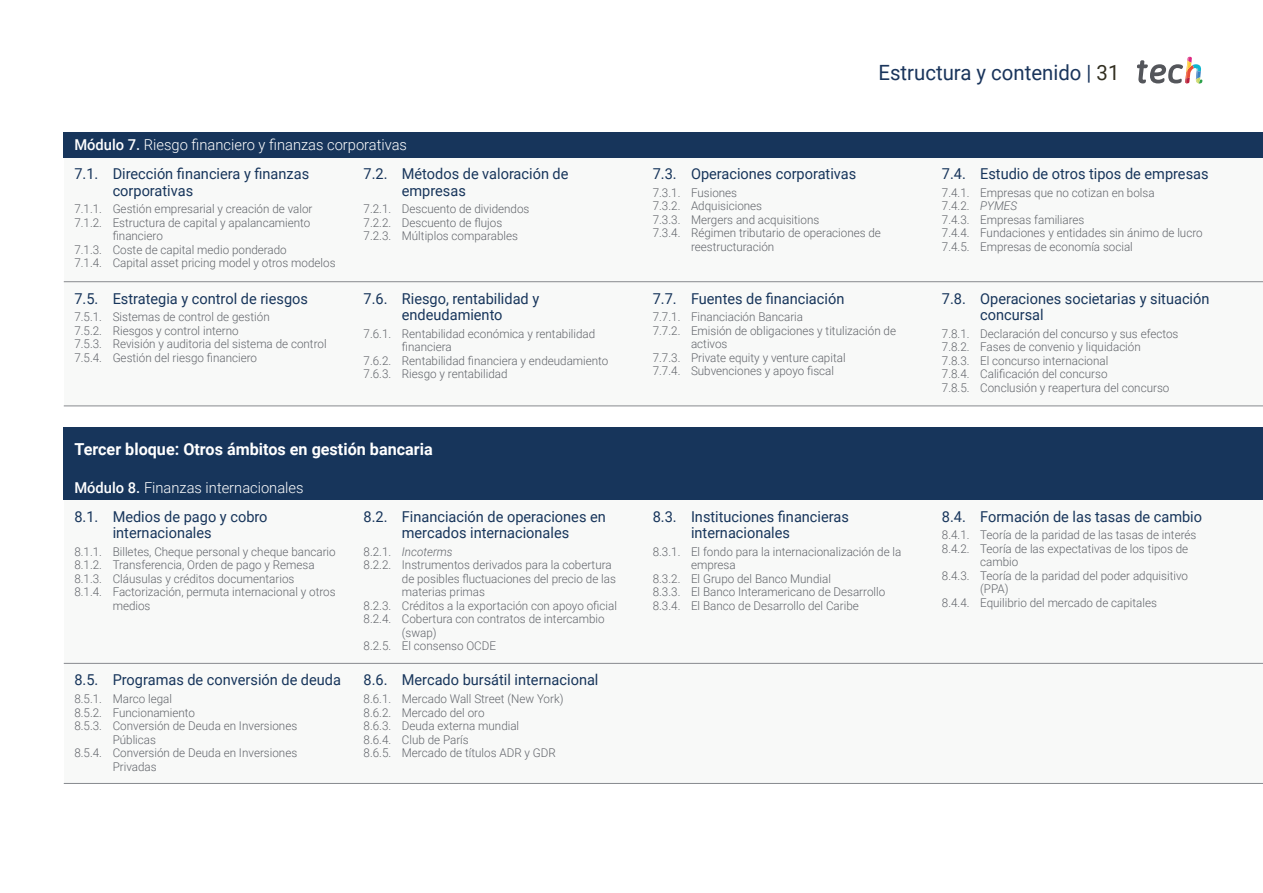
<style>
.page{position:relative;width:1263px;height:893px;background:#fff}
.page>*{position:absolute;margin:0;border:0;box-sizing:border-box;transform-origin:0 0}
.t1{font:21px "Roboto";color:#1a355c}
.t2{font:700 16.5px "Roboto";color:#fff}
.t3{font:15px/16.5px "Roboto";color:#17355b}
.t4{font:300 15px "Roboto";color:#fff}
.t5{font:300 12px/13.5px "Roboto";color:#61646a}
.t6{font:italic 300 12px "Roboto";color:#61646a}
.s1{font-weight:500}
.s2{font-style:normal}
.s3{color:#312e20}
.s4{font-style:italic}
</style>
<div class="page">
<div style="left:64px;top:157px;width:1199px;height:249px;background:#f8f9f8"></div>
<hr style="left:64px;top:406px;width:1199px;height:1px;background:#878a8e">
<div style="left:64px;top:132px;width:1199px;height:25px;background:#17355b"></div>
<div style="left:64px;top:500px;width:1199px;height:284px;background:#f8f9f8"></div>
<hr style="left:64px;top:783px;width:1199px;height:1px;background:#878a8e">
<div style="left:64px;top:474px;width:1199px;height:26px;background:#17355b"></div>
<hr style="left:64px;top:281px;width:1199px;height:1px;background:#878a8e">
<hr style="left:64px;top:663px;width:1199px;height:1px;background:#878a8e">
<div style="left:64px;top:427px;width:1199px;height:47px;background:#17355b"></div>
<svg style="left:1137px;top:57px;width:65px;height:27px"></svg>
<p class="t4" style="left:74px;top:134px;width:334px"><span class="s1">Módulo 7.</span> Riesgo financiero y finanzas corporativas</p>
<p class="t3" style="left:113px;top:165px;width:198px;text-indent:-38px">7.1. Dirección financiera y finanzas corporativas</p>
<p class="t5" style="left:74px;top:202px;width:240px">7.1.1. Gestión empresarial y creación de valor</p>
<p class="t5" style="left:74px;top:215px;width:237px">7.1.2. Estructura de capital y apalancamiento</p>
<p class="t5" style="left:113px;top:229px;width:52px">financiero</p>
<p class="t5" style="left:74px;top:242px;width:214px">7.1.3. Coste de capital medio ponderado</p>
<p class="t5" style="left:74px;top:256px;width:263px">7.1.4. Capital asset pricing model y otros modelos</p>
<p class="t3" style="left:74px;top:289px;width:235px">7.5. Estrategia y control de riesgos</p>
<p class="t5" style="left:74px;top:310px;width:254px">7.5.1. Sistemas de control de gestión<br>7.5.2. Riesgos y control interno<br>7.5.3. Revisión y auditoria del sistema de control 7.5.4. Gestión del riesgo financiero</p>
<p class="t3" style="left:402px;top:165px;width:168px;text-indent:-38px">7.2. Métodos de valoración de empresas</p>
<p class="t5" style="left:364px;top:202px;width:167px">7.2.1. Descuento de dividendos<br>7.2.2. Descuento de flujos<br>7.2.3. Múltiplos comparables</p>
<p class="t3" style="left:364px;top:289px;width:177px;text-align:center">7.6. Riesgo, rentabilidad y endeudamiento</p>
<p class="t5" style="left:364px;top:326px;width:233px">7.6.1. Rentabilidad económica y rentabilidad</p>
<p class="t5" style="left:402px;top:340px;width:51px">financiera</p>
<p class="t5" style="left:364px;top:353px;width:246px">7.6.2. Rentabilidad financiera y endeudamiento</p>
<p class="t5" style="left:364px;top:367px;width:145px">7.6.3. Riesgo y rentabilidad</p>
<h2 class="t2" style="left:74px;top:438px;width:360px">Tercer bloque: Otros ámbitos en gestión bancaria</h2>
<p class="t4" style="left:74px;top:477px;width:231px"><span class="s1">Módulo 8.</span> Finanzas internacionales</p>
<p class="t3" style="left:113px;top:507px;width:156px;text-indent:-38px">8.1. Medios de pago y cobro internacionales</p>
<p class="t5" style="left:74px;top:544px;width:263px">8.1.1. Billetes, Cheque personal y cheque bancario</p>
<p class="t5" style="left:74px;top:558px;width:242px">8.1.2. Transferencia, Orden de pago y Remesa</p>
<p class="t5" style="left:74px;top:571px;width:222px">8.1.3. Cláusulas y créditos documentarios</p>
<p class="t5" style="left:74px;top:585px;width:263px">8.1.4. Factorización, permuta internacional y otros</p>
<p class="t5" style="left:113px;top:598px;width:39px">medios</p>
<p class="t3" style="left:74px;top:671px;width:268px">8.5. Programas de conversión de deuda</p>
<p class="t5" style="left:74px;top:691px;width:99px">8.5.1. Marco legal</p>
<p class="t5" style="left:74px;top:705px;width:122px">8.5.2. Funcionamiento</p>
<p class="t5" style="left:74px;top:718px;width:224px">8.5.3. Conversión de Deuda en Inversiones</p>
<p class="t5" style="left:113px;top:732px;width:45px">Públicas</p>
<p class="t5" style="left:74px;top:745px;width:224px">8.5.4. Conversión de Deuda en Inversiones</p>
<p class="t5" style="left:113px;top:759px;width:46px">Privadas</p>
<p class="t3" style="left:364px;top:507px;width:244px;text-align:center">8.2. Financiación de operaciones en mercados internacionales</p>
<p class="t6" style="left:364px;top:543px;width:91px"><span class="s2">8.2.1.</span> Incoterms</p>
<p class="t5" style="left:364px;top:558px;width:250px">8.2.2. Instrumentos derivados para la cobertura</p>
<p class="t5" style="left:402px;top:571px;width:216px">de posibles fluctuaciones del precio de las</p>
<p class="t5" style="left:402px;top:585px;width:85px">materias primas</p>
<p class="t5" style="left:364px;top:598px;width:255px">8.2.3. Créditos a la exportación con apoyo oficial</p>
<p class="t5" style="left:364px;top:612px;width:243px">8.2.4. Cobertura con contratos de intercambio</p>
<p class="t5" style="left:402px;top:625px;width:36px">(swap)</p>
<p class="t5" style="left:364px;top:639px;width:134px">8.2.5. El consenso OCDE</p>
<p class="t3" style="left:364px;top:671px;width:236px">8.6. Mercado bursátil internacional</p>
<p class="t5" style="left:364px;top:691px;width:201px">8.6.1. Mercado Wall Street (New York)<br>8.6.2. Mercado del oro<br>8.6.3. Deuda externa mundial<br>8.6.4. Club de París<br>8.6.5. Mercado de títulos ADR y GDR</p>
<h1 class="t1" style="left:878px;top:57px;width:242px">Estructura y contenido | <span class="s3">31</span></h1>
<p class="t3" style="left:653px;top:165px;width:205px">7.3. Operaciones corporativas</p>
<p class="t5" style="left:653px;top:185px;width:86px">7.3.1. Fusiones</p>
<p class="t5" style="left:653px;top:199px;width:111px">7.3.2. Adquisiciones</p>
<p class="t5" style="left:653px;top:212px;width:168px">7.3.3. Mergers and acquisitions</p>
<p class="t5" style="left:653px;top:226px;width:230px">7.3.4. Régimen tributario de operaciones de</p>
<p class="t5" style="left:691px;top:239px;width:85px">reestructuración</p>
<p class="t3" style="left:653px;top:289px;width:193px">7.7. Fuentes de financiación</p>
<p class="t5" style="left:653px;top:310px;width:152px">7.7.1. Financiación Bancaria</p>
<p class="t5" style="left:653px;top:323px;width:245px">7.7.2. Emisión de obligaciones y titulización de</p>
<p class="t5" style="left:691px;top:337px;width:38px">activos</p>
<p class="t5" style="left:653px;top:350px;width:194px">7.7.3. Private equity y venture capital</p>
<p class="t5" style="left:653px;top:364px;width:183px">7.7.4. Subvenciones y apoyo fiscal</p>
<p class="t3" style="left:942px;top:165px;width:268px">7.4. Estudio de otros tipos de empresas</p>
<p class="t5" style="left:942px;top:185px;width:262px">7.4.1. Empresas que no cotizan en bolsa<br>7.4.2. <span class="s4">PYMES<br></span>7.4.3. Empresas familiares<br>7.4.4. Fundaciones y entidades sin ánimo de lucro 7.4.5. Empresas de economía social</p>
<p class="t3" style="left:980px;top:289px;width:231px;text-indent:-38px">7.8. Operaciones societarias y situación concursal</p>
<p class="t5" style="left:942px;top:326px;width:238px">7.8.1. Declaración del concurso y sus efectos 7.8.2. Fases de convenio y liquidación<br>7.8.3. El concurso internacional<br>7.8.4. Calificación del concurso<br>7.8.5. Conclusión y reapertura del concurso</p>
<p class="t3" style="left:691px;top:507px;width:159px;text-indent:-38px">8.3. Instituciones financieras internacionales</p>
<p class="t5" style="left:653px;top:544px;width:250px">8.3.1. El fondo para la internacionalización de la</p>
<p class="t5" style="left:691px;top:558px;width:46px">empresa</p>
<p class="t5" style="left:653px;top:571px;width:180px">8.3.2. El Grupo del Banco Mundial</p>
<p class="t5" style="left:653px;top:585px;width:234px">8.3.3. El Banco Interamericano de Desarrollo</p>
<p class="t5" style="left:653px;top:598px;width:208px">8.3.4. El Banco de Desarrollo del Caribe</p>
<p class="t3" style="left:942px;top:507px;width:262px">8.4. Formación de las tasas de cambio</p>
<p class="t5" style="left:942px;top:528px;width:256px">8.4.1. Teoría de la paridad de las tasas de interés</p>
<p class="t5" style="left:942px;top:541px;width:248px">8.4.2. Teoría de las expectativas de los tipos de</p>
<p class="t5" style="left:980px;top:555px;width:40px">cambio</p>
<p class="t5" style="left:942px;top:568px;width:248px">8.4.3. Teoría de la paridad del poder adquisitivo</p>
<p class="t5" style="left:980px;top:582px;width:30px">(PPA)</p>
<p class="t5" style="left:942px;top:595px;width:217px">8.4.4. Equilibrio del mercado de capitales</p>
</div>
